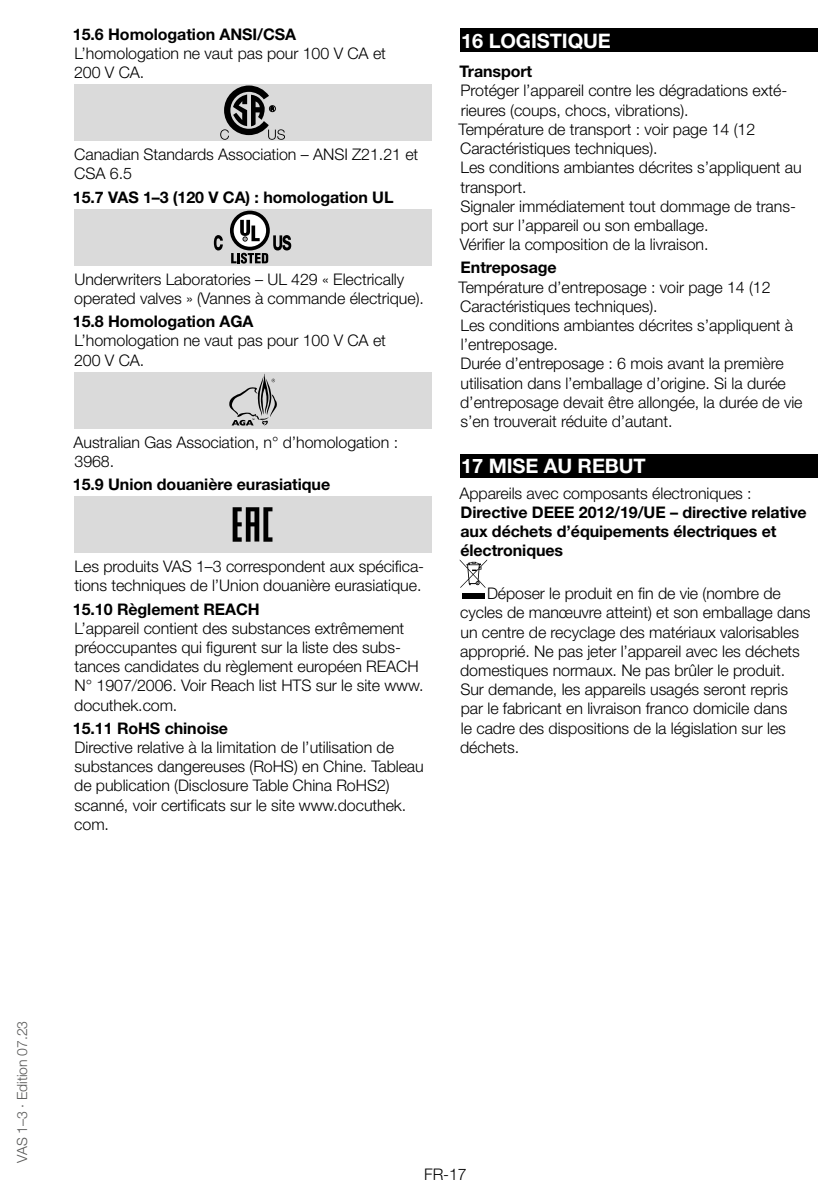
<style>
.page{position:relative;width:840px;height:1191px;background:#fff}
.page>*{position:absolute;margin:0;border:0;box-sizing:border-box;transform-origin:0 0}
.t1{font:700 20px "Helvetica Neue LT Pro";letter-spacing:-.005em;color:#fff}
.t2{font:300 16px/19.2px "Helvetica Neue LT Pro";letter-spacing:-.005em;color:#000}
.t3{font:700 16px/19.2px "Helvetica Neue LT Pro";letter-spacing:-.005em;color:#000}
.t4{font:300 14px "Helvetica Neue LT Pro";letter-spacing:-.005em;color:#575756}
</style>
<div class="page">
<div style="left:74px;top:84px;width:357px;height:57px;background:#dadada"></div>
<svg style="left:220px;top:85px;width:65px;height:55px"></svg>
<div style="left:74px;top:209px;width:357px;height:56px;background:#dadada"></div>
<div style="left:230px;top:211px;width:40px;height:39px;background:#000;border-radius:50%"></div>
<svg style="left:233px;top:214px;width:33px;height:33px"></svg>
<svg style="left:214px;top:235px;width:9px;height:15px"></svg>
<svg style="left:231px;top:220px;width:60px;height:43px"></svg>
<div style="left:74px;top:372px;width:357px;height:56px;background:#dadada"></div>
<svg style="left:229px;top:373px;width:48px;height:52px"></svg>
<div style="left:74px;top:496px;width:357px;height:57px;background:#dadada"></div>
<svg style="left:232px;top:507px;width:40px;height:35px"></svg>
<div style="left:459px;top:28px;width:357px;height:24px;background:#000"></div>
<div style="left:459px;top:454px;width:357px;height:24px;background:#000"></div>
<div style="left:461px;top:593px;width:23px;height:6px;background:#000"></div>
<svg style="left:459px;top:559px;width:28px;height:29px"></svg>
<p class="t3" style="left:73px;top:24px;width:224px">15.6 Homologation ANSI/CSA</p>
<p class="t2" style="left:74px;top:43px;width:313px">L’homologation ne vaut pas pour 100 V CA et<br>200 V CA.</p>
<p class="t2" style="left:74px;top:145px;width:345px">Canadian Standards Association – ANSI Z21.21 et<br>CSA 6.5</p>
<p class="t3" style="left:73px;top:187px;width:322px">15.7 VAS 1–3 (120 V CA) : homologation UL</p>
<p class="t2" style="left:74px;top:269px;width:351px">Underwriters Laboratories – UL 429 « Electrically operated valves » (Vannes à commande électrique).</p>
<p class="t3" style="left:73px;top:311px;width:182px">15.8 Homologation AGA</p>
<p class="t2" style="left:74px;top:331px;width:313px">L’homologation ne vaut pas pour 100 V CA et<br>200 V CA.</p>
<p class="t2" style="left:73px;top:432px;width:326px">Australian Gas Association, n° d’homologation :<br>3968.</p>
<p class="t3" style="left:73px;top:474px;width:258px">15.9 Union douanière eurasiatique</p>
<p class="t2" style="left:74px;top:556px;width:351px">Les produits VAS 1–3 correspondent aux spécifica&shy;tions techniques de l’Union douanière eurasiatique.</p>
<p class="t3" style="left:73px;top:599px;width:142px">15.10 Règlement REA</p>
<p class="t3" style="left:236px;top:599px;width:25px">CH</p>
<p class="t2" style="left:74px;top:618px;width:350px">L’appareil contient des substances extrêmement préoccupantes qui figurent sur la liste des subs&shy;tances candidates du règlement européen REACH N° 1907/2006. Voir Reach list HTS sur le site www. docuthek.com.</p>
<p class="t3" style="left:73px;top:718px;width:157px">15.11 RoHS chinoise</p>
<p class="t2" style="left:74px;top:737px;width:351px">Directive relative à la limitation de l’utilisation de substances dangereuses (RoHS) en Chine. Tableau de publication (Disclosure Table China RoHS2) scanné, voir certificats sur le site www.docuthek. com.</p>
<p class="t1" style="left:461px;top:28px;width:149px">16 LOGISTIQUE</p>
<p class="t3" style="left:459px;top:62px;width:74px">Transport</p>
<p class="t2" style="left:458px;top:81px;width:344px">Protéger l’appareil contre les dégradations exté&shy;rieures (coups, chocs, vibrations).<br>Température de transport : voir page 14 (12<br>Caractéristiques techniques).<br>Les conditions ambiantes décrites s’appliquent au transport.<br>Signaler immédiatement tout dommage de trans&shy;port sur l’appareil ou son emballage.<br>Vérifier la composition de la livraison.</p>
<p class="t3" style="left:460px;top:258px;width:98px">Entreposage</p>
<p class="t2" style="left:458px;top:277px;width:345px">Température d’entreposage : voir page 14 (12<br>Caractéristiques techniques).<br>Les conditions ambiantes décrites s’appliquent à l’entreposage.<br>Durée d’entreposage : 6 mois avant la première utilisation dans l’emballage d’origine. Si la durée d’entreposage devait être allongée, la durée de vie s’en trouverait réduite d’autant.</p>
<p class="t1" style="left:461px;top:453px;width:186px">17 MISE AU REBUT</p>
<p class="t2" style="left:459px;top:483px;width:294px">Appareils avec composants électroniques :</p>
<p class="t3" style="left:460px;top:502px;width:94px">Directive DEEE</p>
<p class="t3" style="left:460px;top:502px;width:348px;text-indent:118px">2012/19/UE – directive relative aux déchets d’équipements électriques et électroniques</p>
<p class="t2" style="left:460px;top:583px;width:352px;text-indent:27px">Déposer le produit en fin de vie (nombre de cycles de manœuvre atteint) et son emballage dans un centre de recyclage des matériaux valorisables approprié. Ne pas jeter l’appareil avec les déchets domestiques normaux. Ne pas brûler le produit.<br>Sur demande, les appareils usagés seront repris par le fabricant en livraison franco domicile dans<br>le cadre des dispositions de la législation sur les déchets.</p>
<p class="t4" style="left:13px;top:1162px;width:143px;rotate:-90deg">VAS 1–3 · Edition 07.23</p>
<p class="t2" style="left:424px;top:1164px;width:44px">FR-17</p>
</div>
